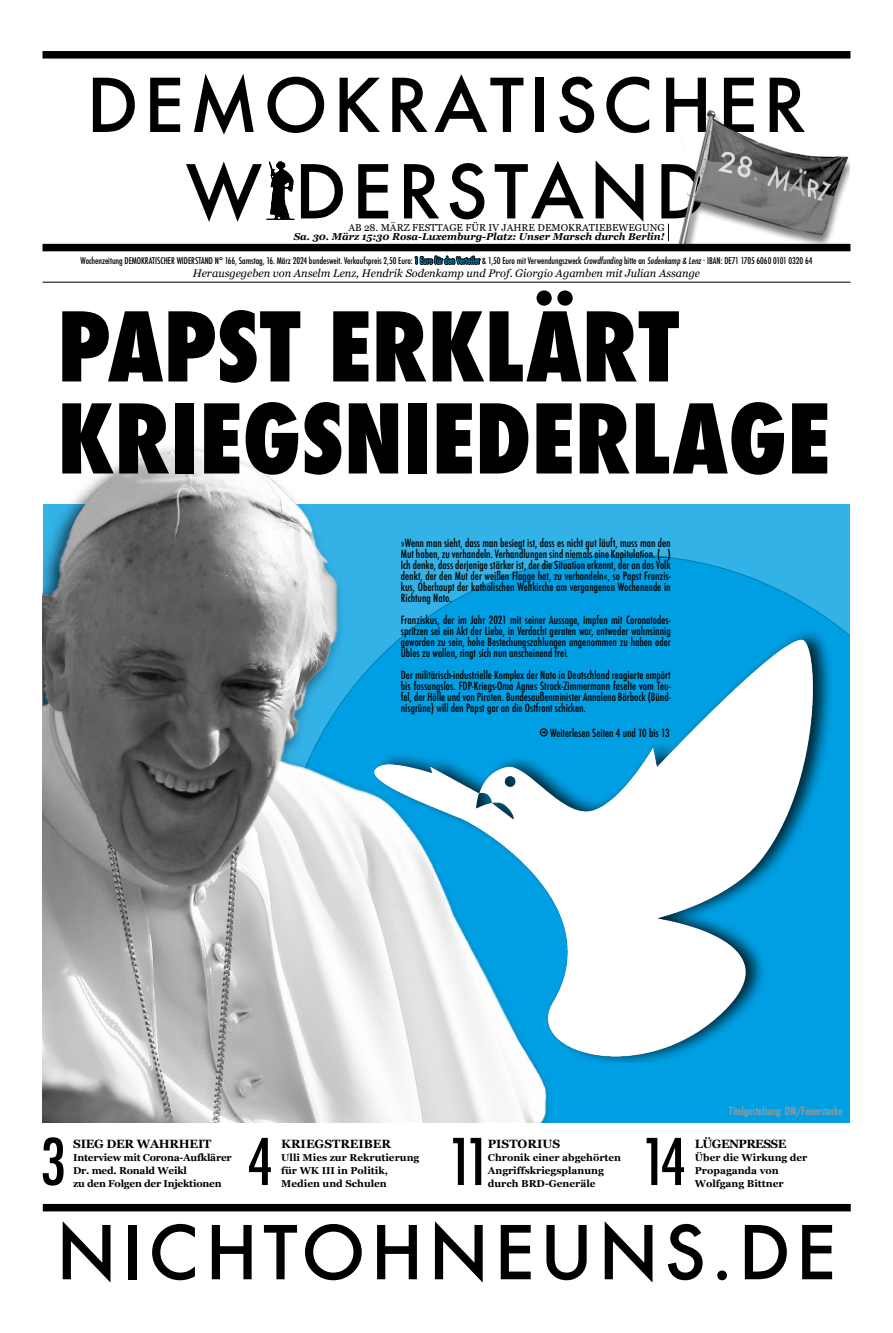
<style>
.page{position:relative;width:893px;height:1333px;background:#fff}
.page>*{position:absolute;margin:0;border:0;box-sizing:border-box;transform-origin:0 0}
.t1{font:800 condensed 93px/92px "Futura";color:#000}
.t2{font:500 72px/86.4px "Futura";letter-spacing:.07em;color:#000;text-align:center}
.t3{font:500 condensed 62.5px "Futura";color:#000}
.t4{font:700 12px "Georgia";color:#000}
.t5{font:700 12px "Georgia";letter-spacing:-.02em;color:#000}
.t6{font:700 12px "Georgia";letter-spacing:-.05em;color:#000}
.t7{font:500 condensed 11px/11px "Futura";color:#000;text-align:justify}
.t8{font:italic 11px "Georgia";color:#000}
.t9{font:500 condensed 11px "Futura";color:#9d9d9c}
.t10{font:700 10px/13.2px "Georgia";color:#000}
.t11{font:700 10px/13.2px "Georgia";letter-spacing:-.02em;color:#000}
.t12{font:italic 700 10px "Georgia";color:#000}
.t13{font:10px "Georgia";color:#000}
.t14{font:500 condensed 9px "Futura";letter-spacing:-.005em;color:#000}
.s1{color:#009fe3}
.s2{font-size:10px}
</style>
<div class="page">
<hr style="left:43px;top:282px;width:807px;height:1px;background:#000">
<svg style="left:413px;top:255px;width:69px;height:28px"></svg>
<img style="left:267px;top:161px;width:26px;height:58px">
<div style="left:43px;top:51px;width:807px;height:8px;background:#000"></div>
<img style="left:660px;top:110px;width:190px;height:134px">
<svg style="left:668px;top:224px;width:1px;height:17px"></svg>
<div style="left:43px;top:244px;width:807px;height:7px;background:#000"></div>
<svg style="left:626px;top:504px;width:224px;height:618px;background:#12a5e4"></svg>
<img style="left:43px;top:447px;width:583px;height:676px">
<div style="left:373px;top:627px;width:462px;height:435px;background:#000;opacity:.75"></div>
<img style="left:373px;top:635px;width:441px;height:423px">
<div style="left:43px;top:1203px;width:808px;height:8px;background:#000"></div>
<svg style="left:540px;top:728px;width:8px;height:8px"></svg>
<h2 class="t2" style="left:86px;top:61px;width:722px">DEMOKRATISCHER<br>W DERSTAND</h2>
<p class="t13" style="left:348px;top:220px;width:318px">AB 28. MÄRZ FESTTAGE FÜR IV JAHRE DEMOKRATIEBEWEGUNG</p>
<p class="t12" style="left:294px;top:229px;width:372px">Sa. 30. März 15:30 Rosa-Luxemburg-Platz: Unser Marsch durch Berlin!</p>
<p class="t14" style="left:81px;top:255px;width:733px">Wochenzeitung DEMOKRATISCHER WIDERSTAND N° 166, Samstag, 16. März 2024 bundesweit. Verkaufspreis 2,50 Euro: <span class="s1">1 Euro für den Verteiler</span> &amp; 1,50 Euro mit Verwendungszweck Crowdfunding bitte an Sodenkamp &amp; Lenz<span class="s2">·</span> IBAN: DE71 1705 6060 0101 0320 64</p>
<p class="t8" style="left:193px;top:265px;width:509px">Herausgegeben von Anselm Lenz, Hendrik Sodenkamp und Prof. Giorgio Agamben mit Julian Assange</p>
<h1 class="t1" style="left:57px;top:301px;width:774px">PAPST ERKLÄRT<br>KRIEGSNIEDERLAGE</h1>
<p class="t7" style="left:401px;top:538px;width:271px">»Wenn man sieht, dass man besiegt ist, dass es nicht gut läuft, muss man den Mut haben, zu verhandeln. Verhandlungen sind niemals eine Kapitulation. (…)<br>Ich denke, dass derjenige stärker ist, der die Situation erkennt, der an das Volk denkt, der den Mut der weißen Flagge hat, zu verhandeln«, so Papst Franzis&shy;kus, Oberhaupt der katholischen Weltkirche am vergangenen Wochenende in Richtung Nato.</p>
<p class="t7" style="left:401px;top:615px;width:271px">Franziskus, der im Jahr 2021 mit seiner Aussage, Impfen mit Coronatodes&shy;spritzen sei ein Akt der Liebe, in Verdacht geraten war, entweder wahnsinnig geworden zu sein, hohe Bestechungszahlungen angenommen zu haben oder Übles zu wollen, ringt sich nun anscheinend frei.</p>
<p class="t7" style="left:401px;top:670px;width:271px">Der militärisch-industrielle Komplex der Nato in Deutschland reagierte empört bis fassungslos. FDP-Kriegs-Oma Agnes Strack-Zimmermann faselte vom Teu&shy;fel, der Hölle und von Piraten. Bundesaußenminister Annalena Bärbock (Bünd&shy;nisgrüne) will den Papst gar an die Ostfront schicken.</p>
<p class="t7" style="left:550px;top:727px;width:121px">Weiterlesen Seiten 4 und 10 bis 13</p>
<p class="t9" style="left:729px;top:1104px;width:115px">Titelgestaltung: DW/Feuerstacke</p>
<h3 class="t3" style="left:448px;top:1121px;width:45px">11</h3>
<h3 class="t3" style="left:641px;top:1121px;width:47px">14</h3>
<p class="t6" style="left:695px;top:1134px;width:93px">LÜGENPRESSE</p>
<h3 class="t3" style="left:40px;top:1121px;width:27px">3</h3>
<h3 class="t3" style="left:247px;top:1121px;width:27px">4</h3>
<p class="t4" style="left:488px;top:1134px;width:74px">PISTORIUS</p>
<p class="t10" style="left:488px;top:1150px;width:135px">Chronik einer abgehörten<br>Angriffskriegsplanung durch BRD-Generäle</p>
<p class="t5" style="left:73px;top:1134px;width:140px">SIEG DER WAHRHEIT</p>
<p class="t11" style="left:73px;top:1150px;width:160px">Interview mit Corona-Aufklärer<br>Dr. med. Ronald Weikl</p>
<p class="t4" style="left:281px;top:1134px;width:111px">KRIEGSTREIBER</p>
<p class="t10" style="left:281px;top:1150px;width:140px">Ulli Mies zur Rekrutierung für WK III in Politik,<br>Medien und Schulen</p>
<p class="t10" style="left:695px;top:1150px;width:114px">Über die Wirkung der<br>Propaganda von</p>
<p class="t11" style="left:73px;top:1176px;width:150px">zu den Folgen der Injektionen</p>
<h2 class="t2" style="left:56px;top:1208px;width:782px">NICHTOHNEUNS.DE</h2>
<p class="t10" style="left:695px;top:1176px;width:90px">Wolfgang Bittner</p>
</div>
